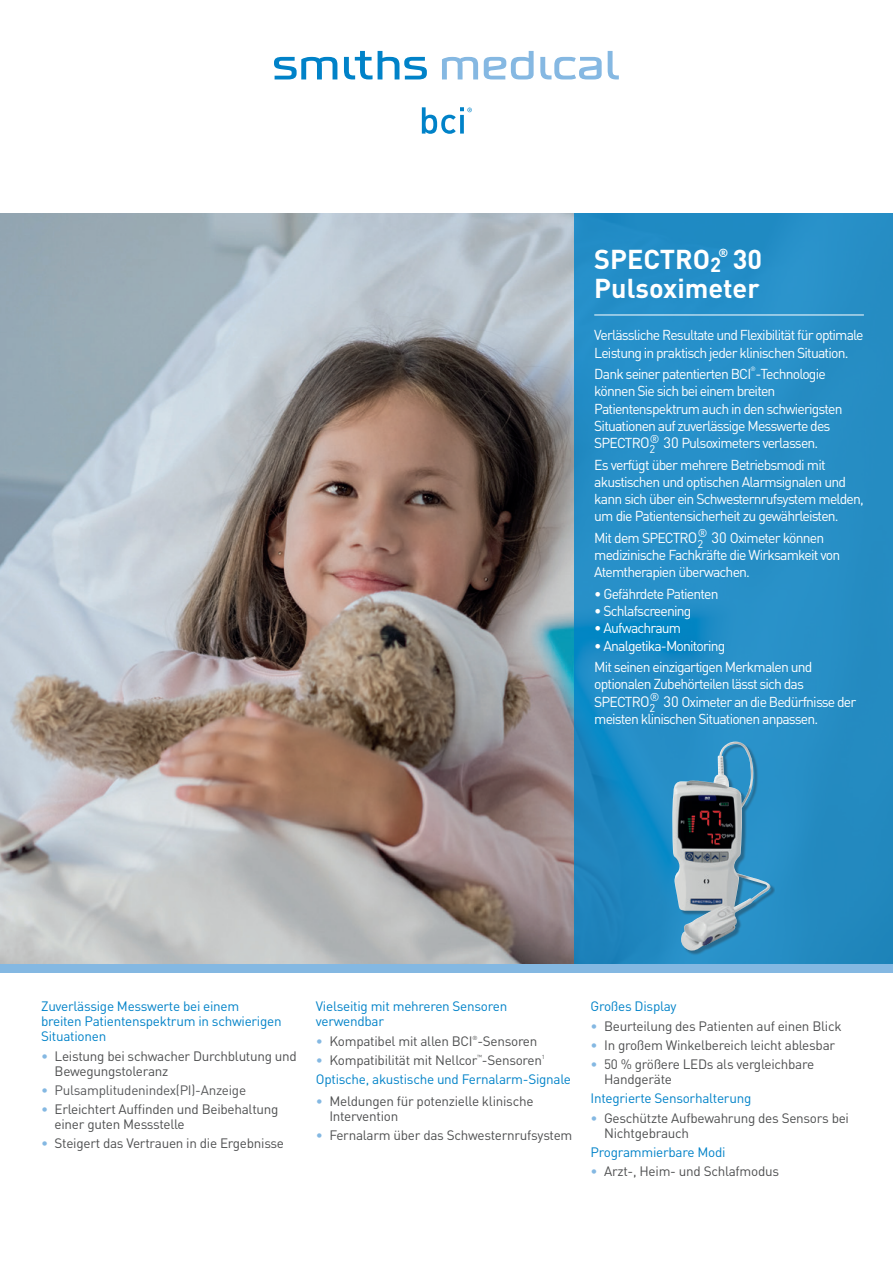
<style>
.page{position:relative;width:893px;height:1263px;background:#fff}
.page>*{position:absolute;margin:0;border:0;box-sizing:border-box;transform-origin:0 0}
.Cover_head_left_alig{font:700 27px "DIN";color:#fff}
.body-front{font:14.25px/17.2px "DIN";letter-spacing:-.06em;color:#fff}
.t1{font:13.5px/15px "DIN";letter-spacing:-.02em;color:#4e4f50}
.Body_copy_9pt_12pt{font:13.5px/15px "DIN";letter-spacing:-.02em;color:#0082c8}
.t2{font:13.5px "DIN";letter-spacing:-.02em;color:#57585a}
.Cover_head_left_alig-2{font:700 11.55px "DIN";color:#fff}
.t3{font:6.15px "DIN";color:#fff}
.t4{font:5.85px "DIN";color:#4e4f50}
.s1{font-size:15px}
.s2{color:#84b8e2}
</style>
<div class="page">
<img style="left:0;top:213px;width:574px;height:751px">
<div style="left:574px;top:213px;width:319px;height:751px;background:#268ec6"></div>
<svg style="left:422px;top:107px;width:50px;height:27px"></svg>
<svg style="left:274px;top:57px;width:63px;height:22px"></svg>
<svg style="left:344px;top:51px;width:83px;height:28px"></svg>
<svg style="left:442px;top:57px;width:36px;height:22px"></svg>
<svg style="left:608px;top:51px;width:11px;height:28px"></svg>
<svg style="left:484px;top:51px;width:50px;height:28px"></svg>
<svg style="left:540px;top:57px;width:62px;height:22px"></svg>
<div style="left:0;top:964px;width:893px;height:9px;background:#84b8e2"></div>
<hr style="left:594px;top:315px;width:270px;height:1px;background:#fff">
<div style="left:673px;top:743px;width:102px;height:212px;background:#231f20;opacity:.35"></div>
<img style="left:672px;top:742px;width:98px;height:209px">
<p class="Cover_head_left_alig-2" style="left:718px;top:246px;width:11px">®</p>
<p class="Cover_head_left_alig" style="left:594px;top:270px;width:167px">Pulsoximeter</p>
<p class="body-front" style="left:594px;top:326px;width:271px">Verlässliche Resultate und Flexibilität für optimale<br>Leistung in praktisch jeder klinischen Situation.</p>
<p class="body-front" style="left:594px;top:365px;width:233px">Dank seiner patentierten BCI -Technologie</p>
<p class="Cover_head_left_alig" style="left:594px;top:242px;width:169px">SPECTRO<sub>2</sub> 30</p>
<p class="t3" style="left:750px;top:365px;width:7px">®</p>
<p class="body-front" style="left:594px;top:382px;width:250px">können Sie sich bei einem breiten Patientenspektrum auch in den schwierigsten Situationen auf zuverlässige Messwerte des SPECTR<span class="s1">O</span><sub>2</sub></p>
<p class="body-front" style="left:650px;top:434px;width:170px"><sup>®</sup> <span class="s1">30</span> Pulsoximeters verlassen.</p>
<p class="body-front" style="left:594px;top:456px;width:271px">Es verfügt über mehrere Betriebsmodi mit akustischen und optischen Alarmsignalen und kann sich über ein Schwesternrufsystem melden, um die Patientensicherheit zu gewährleisten.</p>
<p class="body-front" style="left:594px;top:529px;width:110px">Mit dem SPECTR<span class="s1">O</span><sub>2</sub></p>
<p class="body-front" style="left:594px;top:529px;width:247px;text-indent:103px"><sup>®</sup> <span class="s1">30</span> Oximeter können medizinische Fachkräfte die Wirksamkeit von<br>Atemtherapien überwachen.</p>
<p class="body-front" style="left:594px;top:585px;width:126px">• Gefährdete Patienten</p>
<p class="body-front" style="left:594px;top:602px;width:99px">• Schlafscreening</p>
<p class="body-front" style="left:594px;top:619px;width:88px">• Aufwachraum</p>
<p class="body-front" style="left:594px;top:637px;width:133px">• Analgetika-Monitoring</p>
<p class="body-front" style="left:594px;top:658px;width:220px">Mit seinen einzigartigen Merkmalen und optionalen Zubehörteilen lässt sich das<br>SPECTR<span class="s1">O</span><sub>2</sub></p>
<p class="body-front" style="left:594px;top:693px;width:264px;text-indent:56px"><sup>®</sup> <span class="s1">30</span> Oximeter an die Bedürfnisse der meisten klinischen Situationen anpassen.</p>
<p class="Body_copy_9pt_12pt" style="left:41px;top:999px;width:242px">Zuverlässige Messwerte bei einem breiten Patientenspektrum in schwierigen<br>Situationen</p>
<p class="t1" style="left:55px;top:1048px;width:244px;text-indent:-14px"><span class="s2">•</span> Leistung bei schwacher Durchblutung und<br>Bewegungstoleranz</p>
<p class="t2" style="left:41px;top:1081px;width:207px"><span class="s2">•</span> Pulsamplitudenindex(PI)-Anzeige</p>
<p class="t1" style="left:55px;top:1101px;width:225px;text-indent:-14px"><span class="s2">•</span> Erleichtert Auffinden und Beibehaltung einer guten Messstelle</p>
<p class="t1" style="left:41px;top:1136px;width:245px"><span class="s2">•</span> Steigert das Vertrauen in die Ergebnisse</p>
<p class="Body_copy_9pt_12pt" style="left:316px;top:999px;width:193px">Vielseitig mit mehreren Sensoren verwendbar</p>
<p class="t1" style="left:316px;top:1033px;width:223px"><span class="s2">•</span> Kompatibel mit allen BCI -Sensoren</p>
<p class="t4" style="left:472px;top:1034px;width:7px">®</p>
<p class="t1" style="left:316px;top:1052px;width:228px"><span class="s2">•</span> Kompatibilität mit Nellcor -Sensoren</p>
<p class="t4" style="left:477px;top:1053px;width:6px">™</p>
<p class="t4" style="left:542px;top:1053px;width:5px">1</p>
<p class="Body_copy_9pt_12pt" style="left:316px;top:1071px;width:257px">Optische, akustische und Fernalarm-Signale</p>
<p class="t1" style="left:329px;top:1093px;width:206px;text-indent:-14px"><span class="s2">•</span> Meldungen für potenzielle klinische<br>Intervention</p>
<p class="t1" style="left:316px;top:1127px;width:258px"><span class="s2">•</span> Fernalarm über das Schwesternrufsystem</p>
<p class="Body_copy_9pt_12pt" style="left:591px;top:999px;width:88px">Großes Display</p>
<p class="t1" style="left:591px;top:1018px;width:252px"><span class="s2">•</span> Beurteilung des Patienten auf einen Blick</p>
<p class="t1" style="left:591px;top:1037px;width:246px"><span class="s2">•</span> In großem Winkelbereich leicht ablesbar</p>
<p class="t1" style="left:604px;top:1056px;width:212px;text-indent:-14px"><span class="s2">•</span> 50 % größere LEDs als vergleichbare<br>Handgeräte</p>
<p class="Body_copy_9pt_12pt" style="left:591px;top:1091px;width:162px">Integrierte Sensorhalterung</p>
<p class="t1" style="left:604px;top:1110px;width:246px;text-indent:-14px"><span class="s2">•</span> Geschützte Aufbewahrung des Sensors bei<br>Nichtgebrauch</p>
<p class="Body_copy_9pt_12pt" style="left:591px;top:1144px;width:136px">Programmierbare Modi</p>
<p class="t1" style="left:591px;top:1163px;width:190px"><span class="s2">•</span> Arzt-, Heim- und Schlafmodus</p>
</div>
